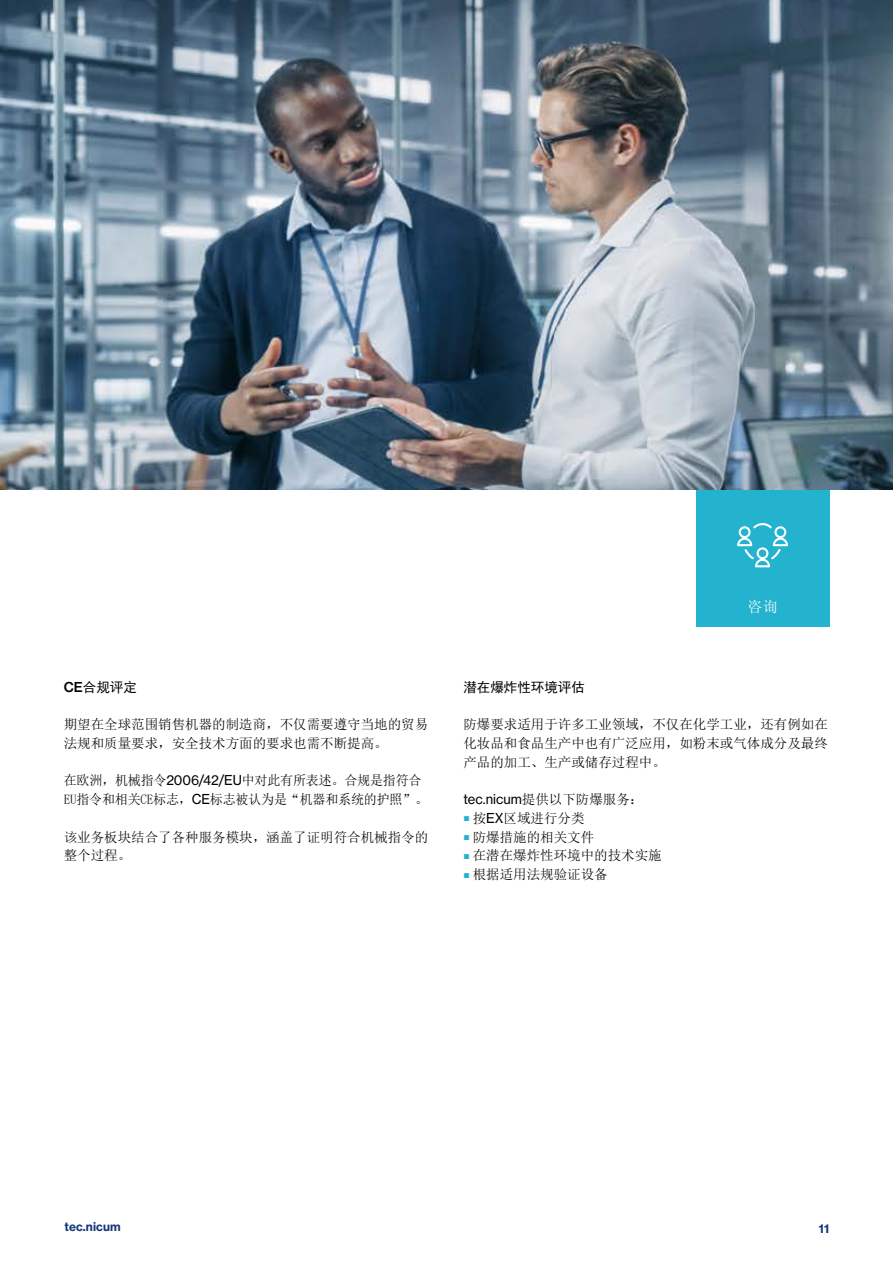
<style>
.page{position:relative;width:893px;height:1263px;background:#fff}
.page>*{position:absolute;margin:0;border:0;box-sizing:border-box;transform-origin:0 0}
.t1{font:15px "Sim Sun";color:#fff}
.t2{font:13.5px/18.8px "Sim Sun";color:#000}
.t3{font:13.5px/18.8px "Sim Sun";color:#000;scale:.96 1}
.t4{font:13.5px "N Haas Grotesk TX Pro 55 Rg";color:#000}
.t5{font:13.5px "Sim Hei";color:#000}
.t6{font:12px "N Haas Grotesk TX Pro 75 Bd";letter-spacing:.01em;color:#13357a}
.s1{font-family:"N Haas Grotesk TX Pro 65 Md"}
.s2{font-family:"N Haas Grotesk TX Pro 55 Rg"}
.s3{font-family:"Sim Sun"}
.s4{font-family:"Arial";font-size:10.5px;color:#23b3cf}
</style>
<div class="page">
<div style="left:696px;top:489px;width:133px;height:138px;background:#23b3cf"></div>
<svg style="left:737px;top:523px;width:51px;height:44px"></svg>
<img style="left:0;top:0;width:893px;height:489px">
<p class="t5" style="left:64px;top:680px;width:75px"><span class="s1">CE</span>合规评定</p>
<p class="t2" style="left:64px;top:715px;width:366px">期望在全球范围销售机器的制造商，不仅需要遵守当地的贸易法规和质量要求，安全技术方面的要求也需不断提高。</p>
<p class="t3" style="left:64px;top:771px;width:381px">在欧洲，机械指令<span class="s2">2006/42/EU</span>中对此有所表述。合规是指符合<br>EU指令和相关CE标志，<span class="s2">CE</span>标志被认为是“机器和系统的护照”。</p>
<p class="t2" style="left:64px;top:827px;width:366px">该业务板块结合了各种服务模块，涵盖了证明符合机械指令的整个过程。</p>
<p class="t1" style="left:747px;top:599px;width:32px">咨询</p>
<p class="t5" style="left:463px;top:680px;width:123px">潜在爆炸性环境评估</p>
<p class="t2" style="left:463px;top:715px;width:366px;text-align:justify">防爆要求适用于许多工业领域，不仅在化学工业，还有例如在化妆品和食品生产中也有广泛应用，如粉末或气体成分及最终产品的加工、生产或储存过程中。</p>
<p class="t4" style="left:463px;top:791px;width:182px">tec.nicum<span class="s3">提供以下防爆服务：</span></p>
<p class="t2" style="left:463px;top:809px;width:123px"><span class="s4">■</span> 按<span class="s2">EX</span>区域进行分类</p>
<p class="t2" style="left:463px;top:827px;width:132px"><span class="s4">■</span> 防爆措施的相关文件</p>
<p class="t2" style="left:463px;top:846px;width:200px"><span class="s4">■</span> 在潜在爆炸性环境中的技术实施</p>
<p class="t2" style="left:463px;top:865px;width:146px"><span class="s4">■</span> 根据适用法规验证设备</p>
<p class="t6" style="left:64px;top:1219px;width:64px">tec.nicum 咨询</p>
<p class="t6" style="left:819px;top:1221px;width:12px">11</p>
</div>
